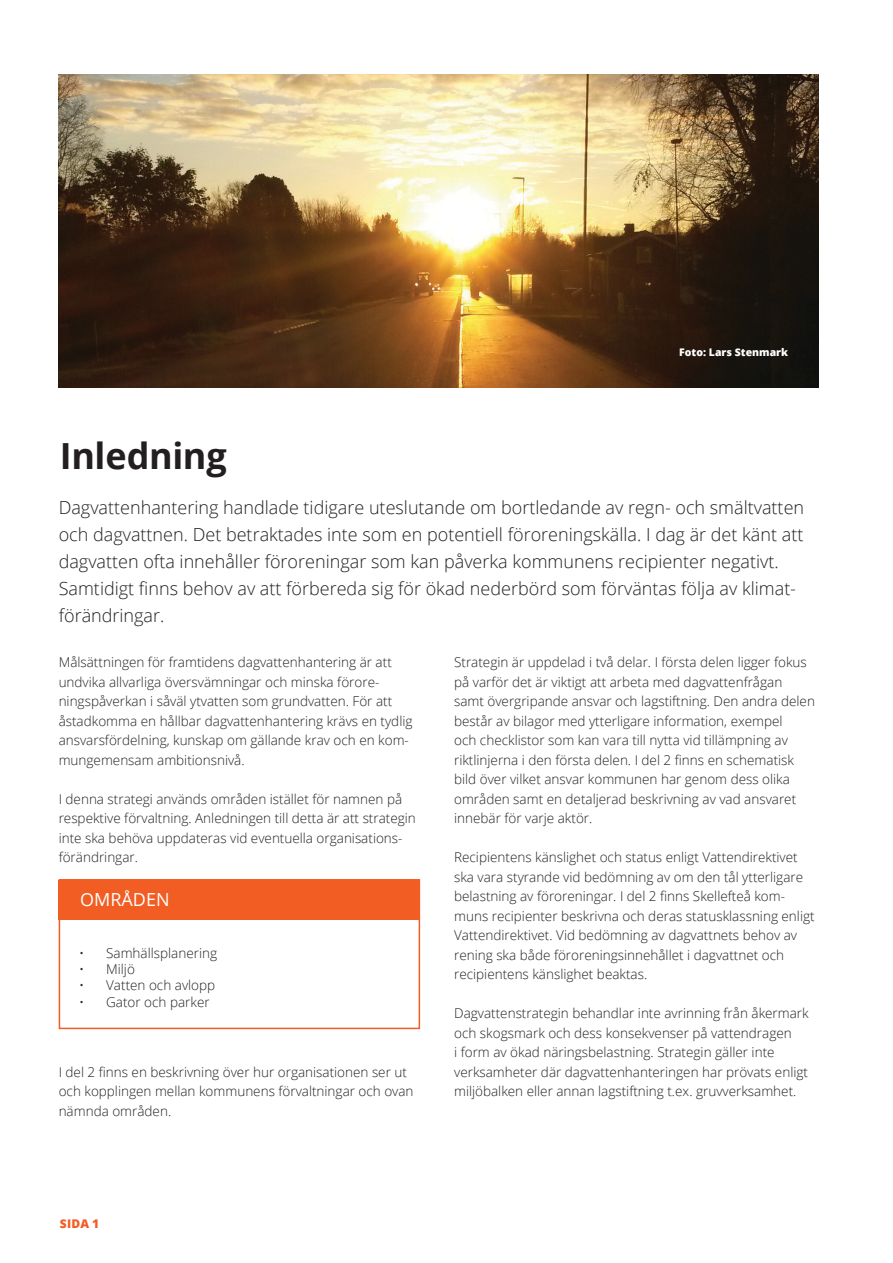
<style>
.page{position:relative;width:893px;height:1263px;background:#fff}
.page>*{position:absolute;margin:0;border:0;box-sizing:border-box;transform-origin:0 0}
.t1{font:700 36px "Open Sans";letter-spacing:-.01em;color:#231f20}
.t2{font:300 18px/27px "Open Sans";color:#231f20}
.t3{font:18px "Open Sans";color:#fff}
.t4{font:300 13.5px/19.5px "Open Sans";color:#231f20}
.t5{font:800 12px "Open Sans";color:#f15d25}
.t6{font:800 10.5px "Open Sans";color:#fff}
</style>
<div class="page">
<svg style="left:102px;top:919px;width:120px;height:111px"></svg>
<div style="left:59px;top:879px;width:361px;height:150px;border:2px solid #f15d22"></div>
<div style="left:59px;top:880px;width:361px;height:39px;background:#f15d22"></div>
<img style="left:59px;top:74px;width:760px;height:313px">
<p class="t1" style="left:60px;top:431px;width:169px">Inledning</p>
<p class="t6" style="left:679px;top:344px;width:110px">Foto: Lars Stenmark</p>
<p class="t2" style="left:59px;top:494px;width:747px">Dagvattenhantering handlade tidigare uteslutande om bortledande av regn- och smältvatten och dagvattnen. Det betraktades inte som en potentiell föroreningskälla. I dag är det känt att dagvatten ofta innehåller föroreningar som kan påverka kommunens recipienter negativt.<br>Samtidigt finns behov av att förbereda sig för ökad nederbörd som förväntas följa av klimat&shy;förändringar.</p>
<p class="t4" style="left:59px;top:652px;width:355px">Målsättningen för framtidens dagvattenhantering är att undvika allvarliga översvämningar och minska förore&shy;ningspåverkan i såväl ytvatten som grundvatten. För att åstadkomma en hållbar dagvattenhantering krävs en tydlig ansvarsfördelning, kunskap om gällande krav och en kom&shy;mungemensam ambitionsnivå.</p>
<p class="t4" style="left:59px;top:789px;width:359px">I denna strategi används områden istället för namnen på respektive förvaltning. Anledningen till detta är att strategin inte ska behöva uppdateras vid eventuella organisations&shy;förändringar.</p>
<p class="t3" style="left:80px;top:887px;width:91px">OMRÅDEN</p>
<p class="t4" style="left:79px;top:943px;width:139px">• Samhällsplanering</p>
<p class="t4" style="left:79px;top:959px;width:57px">• Miljö</p>
<p class="t4" style="left:79px;top:975px;width:138px">• Vatten och avlopp</p>
<p class="t4" style="left:79px;top:991px;width:132px">• Gator och parker</p>
<p class="t4" style="left:59px;top:1062px;width:356px">I del 2 finns en beskrivning över hur organisationen ser ut och kopplingen mellan kommunens förvaltningar och ovan nämnda områden.</p>
<p class="t4" style="left:454px;top:652px;width:362px">Strategin är uppdelad i två delar. I första delen ligger fokus på varför det är viktigt att arbeta med dagvattenfrågan samt övergripande ansvar och lagstiftning. Den andra delen består av bilagor med ytterligare information, exempel<br>och checklistor som kan vara till nytta vid tillämpning av riktlinjerna i den första delen. I del 2 finns en schematisk bild över vilket ansvar kommunen har genom dess olika områden samt en detaljerad beskrivning av vad ansvaret innebär för varje aktör.</p>
<p class="t4" style="left:454px;top:847px;width:362px">Recipientens känslighet och status enligt Vattendirektivet ska vara styrande vid bedömning av om den tål ytterligare belastning av föroreningar. I del 2 finns Skellefteå kom&shy;muns recipienter beskrivna och deras statusklassning enligt Vattendirektivet. Vid bedömning av dagvattnets behov av rening ska både föroreningsinnehållet i dagvattnet och recipientens känslighet beaktas.</p>
<p class="t4" style="left:454px;top:1003px;width:356px">Dagvattenstrategin behandlar inte avrinning från åkermark och skogsmark och dess konsekvenser på vattendragen<br>i form av ökad näringsbelastning. Strategin gäller inte verksamheter där dagvattenhanteringen har prövats enligt miljöbalken eller annan lagstiftning t.ex. gruvverksamhet.</p>
<p class="t5" style="left:60px;top:1214px;width:41px">SIDA 1</p>
</div>
